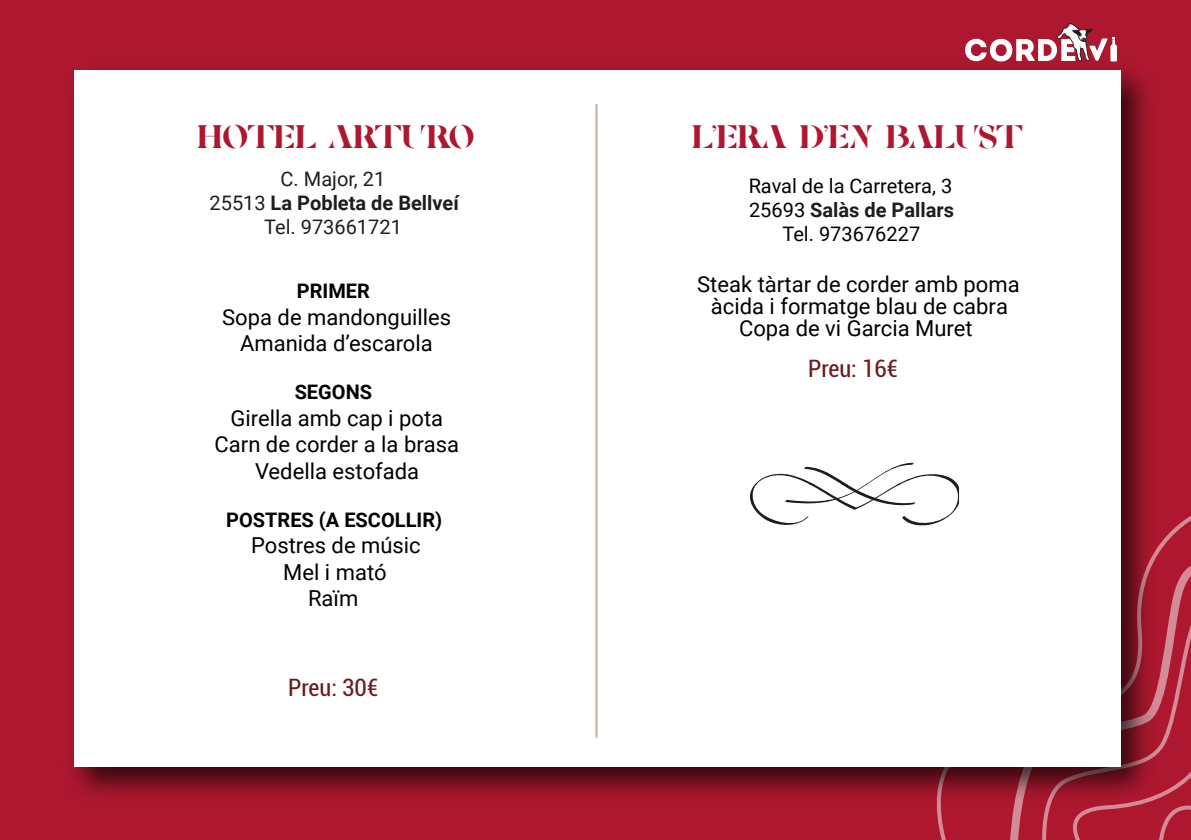
<style>
.page{position:relative;width:1191px;height:840px;background:#fff}
.page>*{position:absolute;margin:0;border:0;box-sizing:border-box;transform-origin:0 0}
.t1{font:condensed 24px "Roboto";color:#6f1922}
.t2{font:22px/26.4px "Roboto";color:#000;text-align:center}
.t3{font:22px/22px "Roboto";color:#010202;text-align:center}
.t4{font:20px/24px "Roboto";color:#000;text-align:center}
.t5{font:20px/24px "Roboto";color:#1d1d1b;text-align:center}
.t6{font:700 20px "Roboto";color:#000}
.t7{font:700 20px "Policing Market";color:#ad1830}
.s1{font-weight:700}
.s2{font-weight:700;color:#1d1d1b}
</style>
<div class="page">
<div style="left:0;top:0;width:1191px;height:839px;background:#ad1830"></div>
<svg style="left:1010px;top:566px;width:181px;height:273px"></svg>
<svg style="left:1042px;top:611px;width:149px;height:228px"></svg>
<img style="left:72px;top:69px;width:1092px;height:742px">
<div style="left:74px;top:70px;width:1046px;height:695px;background:#fff"></div>
<svg style="left:965px;top:23px;width:152px;height:39px"></svg>
<hr style="left:595px;top:104px;width:2px;height:633px;background:#8b5c3d">
<svg style="left:755px;top:473px;width:30px;height:11px"></svg>
<svg style="left:750px;top:484px;width:37px;height:40px"></svg>
<svg style="left:949px;top:477px;width:8px;height:7px"></svg>
<svg style="left:949px;top:484px;width:10px;height:32px"></svg>
<svg style="left:915px;top:474px;width:34px;height:7px"></svg>
<hr style="left:908px;top:524px;width:41px;height:3px;background:#1d1d1b">
<hr style="left:868px;top:524px;width:40px;height:3px;background:#1d1d1b">
<svg style="left:853px;top:507px;width:8px;height:3px"></svg>
<hr style="left:853px;top:524px;width:15px;height:3px;background:#1d1d1b">
<svg style="left:908px;top:462px;width:6px;height:3px"></svg>
<svg style="left:897px;top:463px;width:11px;height:3px"></svg>
<svg style="left:787px;top:474px;width:16px;height:7px"></svg>
<svg style="left:787px;top:499px;width:16px;height:5px"></svg>
<hr style="left:785px;top:462px;width:2px;height:22px;background:#1d1d1b">
<hr style="left:785px;top:484px;width:2px;height:20px;background:#1d1d1b">
<svg style="left:908px;top:476px;width:7px;height:5px"></svg>
<svg style="left:908px;top:502px;width:7px;height:3px"></svg>
<svg style="left:868px;top:466px;width:40px;height:18px"></svg>
<svg style="left:868px;top:484px;width:40px;height:22px"></svg>
<svg style="left:827px;top:472px;width:41px;height:12px"></svg>
<svg style="left:827px;top:484px;width:41px;height:23px"></svg>
<svg style="left:803px;top:466px;width:24px;height:18px"></svg>
<svg style="left:803px;top:484px;width:24px;height:20px"></svg>
<p class="t7" style="left:197px;top:129px;width:279px">HOTEL ARTURO</p>
<p class="t5" style="left:209px;top:166px;width:251px">C. Major, 21<br>25513 <span class="s1">La Pobleta de Bellveí<br></span>Tel. 973661721</p>
<p class="t6" style="left:297px;top:277px;width:75px">PRIMER</p>
<p class="t2" style="left:222px;top:303px;width:230px">Sopa de mandonguilles<br>Amanida d’escarola</p>
<p class="t6" style="left:295px;top:378px;width:79px">SEGONS</p>
<p class="t2" style="left:215px;top:403px;width:246px">Girella amb cap i pota<br>Carn de corder a la brasa<br>Vedella estofada</p>
<p class="t6" style="left:226px;top:505px;width:217px">POSTRES (A ESCOLLIR)</p>
<p class="t2" style="left:251px;top:531px;width:171px">Postres de músic<br>Mel i mató<br>Raïm</p>
<p class="t1" style="left:288px;top:670px;width:92px">Preu: 30€</p>
<p class="t7" style="left:692px;top:129px;width:332px">L’ERA D’EN BALUST</p>
<p class="t4" style="left:748px;top:172px;width:207px">Raval de la Carretera, 3<br>25693 <span class="s2">Salàs de Pallars<br></span>Tel. 973676227</p>
<p class="t3" style="left:697px;top:272px;width:324px">Steak tàrtar de corder amb poma àcida i formatge blau de cabra<br>Copa de vi Garcia Muret</p>
<p class="t1" style="left:808px;top:351px;width:92px">Preu: 16€</p>
</div>
